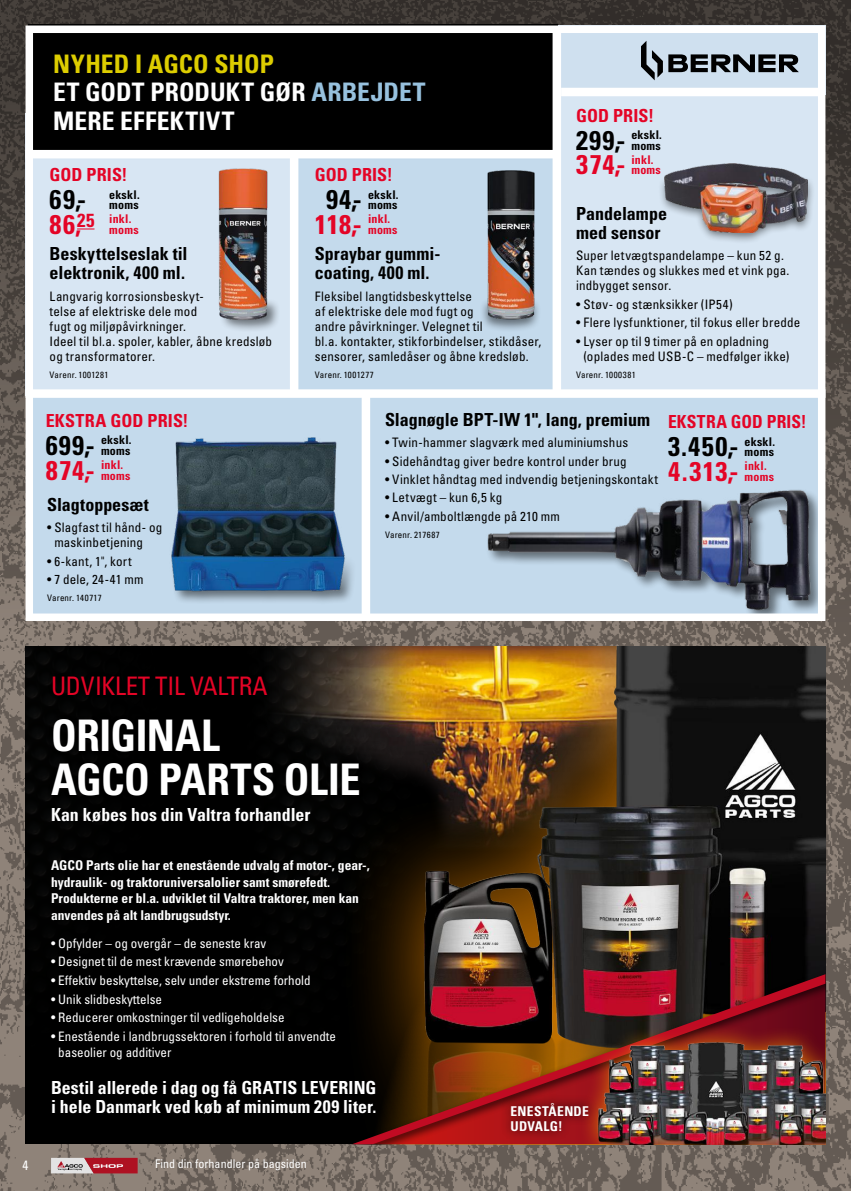
<style>
.page{position:relative;width:851px;height:1191px;background:#fff}
.page>*{position:absolute;margin:0;border:0;box-sizing:border-box;transform-origin:0 0}
.t1{font:700 condensed 43.5px/43.5px "Univers LT Std";letter-spacing:-.01em;color:#fff}
.t2{font:700 condensed 27px "Univers LT Std";letter-spacing:.045em;color:#000}
.t3{font:700 condensed 27px "Univers LT Std";letter-spacing:.025em;color:#e40426}
.t4{font:700 condensed 25.5px/28.5px "Univers LT Std";letter-spacing:.005em;color:#fff}
.t5{font:condensed 25.5px "Univers LT Std";letter-spacing:-.01em;color:#e40426}
.t6{font:700 condensed 18px/19.5px "Univers LT Std";color:#000}
.t7{font:700 condensed 18px/19.5px "Univers LT Std";color:#fff}
.t8{font:700 condensed 18px "Univers LT Std";letter-spacing:.01em;color:#e40426}
.t9{font:700 condensed 13.5px/16.5px "Univers LT Std";color:#fff}
.t10{font:700 condensed 13.5px/15px "Univers LT Std";letter-spacing:.02em;color:#fff}
.t11{font:condensed 13.5px "Univers LT Std";color:#fff}
.t12{font:condensed 13.05px/15px "Univers LT Std";letter-spacing:.015em;color:#000}
.t13{font:condensed 13.05px/16.5px "Univers LT Std";color:#fff}
.t14{font:700 condensed 12px/10.5px "Univers LT Std";letter-spacing:.02em;color:#000}
.t15{font:700 condensed 12px/10.5px "Univers LT Std";letter-spacing:.02em;color:#e40426}
.t16{font:condensed 12px "Univers LT Std";color:#fff}
.t17{font:condensed 9px "Univers LT Pro";letter-spacing:.02em;color:#000}
.s1{color:#ddcd00}
.s2{color:#97c1de}
.s3{font-size:27px}
.s4{font-size:18.9px}
</style>
<div class="page">
<img style="left:0;top:795px;width:850px;height:396px">
<img style="left:0;top:0;width:850px;height:795px">
<div style="left:26px;top:113px;width:268px;height:283px;background:#d8e6f3"></div>
<div style="left:293px;top:113px;width:261px;height:279px;background:#c4daec"></div>
<div style="left:560px;top:28px;width:262px;height:367px;background:#d8e6f3"></div>
<div style="left:556px;top:26px;width:269px;height:69px;background:#cfe0ef"></div>
<div style="left:286px;top:393px;width:539px;height:228px;background:#c4daec"></div>
<div style="left:29px;top:393px;width:332px;height:228px;background:#c4daec"></div>
<div style="left:28px;top:25px;width:529px;height:132px;background:#000"></div>
<svg style="left:668px;top:54px;width:130px;height:18px"></svg>
<svg style="left:641px;top:41px;width:21px;height:39px"></svg>
<img style="left:481px;top:489px;width:344px;height:136px">
<svg style="left:77px;top:228px;width:17px;height:1px"></svg>
<div style="left:218px;top:298px;width:62px;height:35px;background:#000;opacity:.5"></div>
<img style="left:218px;top:168px;width:52px;height:153px">
<div style="left:26px;top:389px;width:799px;height:9px;background:#fff"></div>
<div style="left:26px;top:150px;width:530px;height:8px;background:#fff"></div>
<div style="left:561px;top:88px;width:258px;height:8px;background:#fff"></div>
<div style="left:552px;top:30px;width:9px;height:363px;background:#fff"></div>
<div style="left:290px;top:150px;width:8px;height:243px;background:#fff"></div>
<div style="left:361px;top:394px;width:9px;height:221px;background:#fff"></div>
<img style="left:171px;top:437px;width:181px;height:165px">
<div style="left:479px;top:297px;width:62px;height:36px;background:#000;opacity:.5"></div>
<img style="left:484px;top:170px;width:53px;height:151px">
<div style="left:26px;top:26px;width:799px;height:595px;border:8px solid #fff"></div>
<div style="left:26px;top:646px;width:796px;height:498px;background:#000"></div>
<img style="left:26px;top:648px;width:48px;height:281px">
<img style="left:269px;top:646px;width:556px;height:317px">
<div style="left:48px;top:672px;width:315px;height:127px;background:#000"></div>
<div style="left:310px;top:963px;width:515px;height:181px;background:#000;opacity:.75"></div>
<svg style="left:352px;top:974px;width:473px;height:170px"></svg>
<div style="left:579px;top:1022px;width:246px;height:122px;background:#f39200;opacity:.75"></div>
<img style="left:594px;top:1037px;width:231px;height:107px">
<div style="left:501px;top:1093px;width:97px;height:48px;background:#000;opacity:.75"></div>
<svg style="left:51px;top:1157px;width:87px;height:16px"></svg>
<div style="left:657px;top:176px;width:158px;height:68px;background:#000;opacity:.5"></div>
<img style="left:664px;top:163px;width:142px;height:69px">
<h3 class="t4" style="left:53px;top:49px;width:373px"><span class="s1">NYHED I AGCO SHOP<br></span>ET GODT PRODUKT GØR <span class="s2">ARBEJDET<br></span>MERE EFFEKTIVT</h3>
<h3 class="t8" style="left:50px;top:164px;width:79px">GOD PRIS!</h3>
<h2 class="t2" style="left:50px;top:183px;width:38px">69,-</h2>
<p class="t14" style="left:109px;top:189px;width:32px">ekskl. moms</p>
<p class="t15" style="left:109px;top:214px;width:31px;text-indent:-60px"><span class="s3">86,</span><span class="s4">25</span> inkl. moms</p>
<h3 class="t6" style="left:50px;top:243px;width:139px">Beskyttelseslak til elektronik, 400 ml.</h3>
<p class="t12" style="left:50px;top:288px;width:224px">Langvarig korrosionsbeskyt-<br>telse af elektriske dele mod<br>fugt og miljøpåvirkninger.<br>Ideel til bl.a. spoler, kabler, åbne kredsløb og transformatorer.</p>
<p class="t17" style="left:50px;top:369px;width:60px">Varenr. 1001281</p>
<h3 class="t8" style="left:315px;top:164px;width:79px">GOD PRIS!</h3>
<h2 class="t2" style="left:326px;top:183px;width:37px">94,-</h2>
<p class="t14" style="left:368px;top:189px;width:32px">ekskl. moms</p>
<h2 class="t3" style="left:315px;top:208px;width:49px">118,-</h2>
<p class="t15" style="left:368px;top:214px;width:31px">inkl. moms</p>
<h3 class="t6" style="left:315px;top:243px;width:127px">Spraybar gummi&shy;coating, 400 ml.</h3>
<p class="t12" style="left:315px;top:288px;width:228px">Fleksibel langtidsbeskyttelse<br>af elektriske dele mod fugt og<br>andre påvirkninger. Velegnet til<br>bl.a. kontakter, stikforbindelser, stikdåser, sensorer, samledåser og åbne kredsløb.</p>
<p class="t17" style="left:315px;top:369px;width:60px">Varenr. 1001277</p>
<h3 class="t8" style="left:576px;top:104px;width:79px">GOD PRIS!</h3>
<h2 class="t2" style="left:576px;top:124px;width:51px">299,-</h2>
<p class="t14" style="left:631px;top:130px;width:32px">ekskl. moms</p>
<h2 class="t3" style="left:576px;top:148px;width:51px">374,-</h2>
<p class="t15" style="left:631px;top:154px;width:31px">inkl. moms</p>
<h3 class="t6" style="left:576px;top:203px;width:92px">Pandelampe med sensor</h3>
<p class="t12" style="left:576px;top:248px;width:215px">Super letvægtspandelampe – kun 52 g.<br>Kan tændes og slukkes med et vink pga. indbygget sensor.</p>
<p class="t12" style="left:576px;top:296px;width:158px">• Støv- og stænksikker (IP54)</p>
<p class="t12" style="left:576px;top:315px;width:225px">• Flere lysfunktioner, til fokus eller bredde</p>
<p class="t12" style="left:583px;top:333px;width:208px;text-indent:-7px">• Lyser op til 9 timer på en opladning (oplades med USB-C – medfølger ikke)</p>
<p class="t17" style="left:576px;top:369px;width:61px">Varenr. 1000381</p>
<h3 class="t8" style="left:46px;top:409px;width:144px">EKSTRA GOD PRIS!</h3>
<h2 class="t2" style="left:46px;top:429px;width:51px">699,-</h2>
<p class="t14" style="left:101px;top:435px;width:32px">ekskl. moms</p>
<h2 class="t3" style="left:46px;top:453px;width:51px">874,-</h2>
<p class="t15" style="left:101px;top:459px;width:31px">inkl. moms</p>
<h3 class="t6" style="left:47px;top:495px;width:103px">Slagtoppesæt</h3>
<p class="t12" style="left:54px;top:520px;width:109px;text-indent:-7px">• Slagfast til hånd- og maskinbetjening</p>
<p class="t12" style="left:47px;top:553px;width:86px">• 6-kant, 1", kort</p>
<p class="t12" style="left:47px;top:572px;width:98px">• 7 dele, 24-41 mm</p>
<p class="t17" style="left:47px;top:592px;width:56px">Varenr. 140717</p>
<h3 class="t6" style="left:385px;top:409px;width:266px">Slagnøgle BPT-IW 1", lang, premium</h3>
<p class="t12" style="left:385px;top:435px;width:244px">• Twin-hammer slagværk med aluminiumshus</p>
<p class="t12" style="left:385px;top:453px;width:243px">• Sidehåndtag giver bedre kontrol under brug</p>
<p class="t12" style="left:385px;top:471px;width:274px">• Vinklet håndtag med indvendig betjeningskontakt</p>
<p class="t12" style="left:385px;top:490px;width:119px">• Letvægt – kun 6,5 kg</p>
<p class="t12" style="left:385px;top:508px;width:176px">• Anvil/amboltlængde på 210 mm</p>
<p class="t17" style="left:385px;top:529px;width:56px">Varenr. 217687</p>
<h3 class="t8" style="left:668px;top:411px;width:140px">EKSTRA GOD PRIS!</h3>
<h2 class="t2" style="left:668px;top:430px;width:72px">3.450,-</h2>
<p class="t14" style="left:744px;top:436px;width:32px">ekskl. moms</p>
<h2 class="t3" style="left:668px;top:455px;width:72px">4.313,-</h2>
<p class="t15" style="left:744px;top:461px;width:31px">inkl. moms</p>
<h3 class="t5" style="left:51px;top:669px;width:218px">UDVIKLET TIL VALTRA</h3>
<h1 class="t1" style="left:51px;top:713px;width:311px">ORIGINAL<br>AGCO PARTS OLIE</h1>
<h3 class="t7" style="left:51px;top:805px;width:261px">Kan købes hos din Valtra forhandler</h3>
<p class="t9" style="left:51px;top:857px;width:320px">AGCO Parts olie har et enestående udvalg af motor-, gear-, hydraulik- og traktoruniversalolier samt smørefedt.<br>Produkterne er bl.a. udviklet til Valtra traktorer, men kan anvendes på alt landbrugsudstyr.</p>
<p class="t13" style="left:51px;top:934px;width:217px">• Opfylder – og overgår – de seneste krav</p>
<p class="t13" style="left:51px;top:953px;width:234px">• Designet til de mest krævende smørebehov</p>
<p class="t13" style="left:51px;top:972px;width:261px">• Effektiv beskyttelse, selv under ekstreme forhold</p>
<p class="t13" style="left:51px;top:990px;width:112px">• Unik slidbeskyttelse</p>
<p class="t13" style="left:51px;top:1009px;width:235px">• Reducerer omkostninger til vedligeholdelse</p>
<p class="t13" style="left:58px;top:1027px;width:279px;text-indent:-7px">• Enestående i landbrugssektoren i forhold til anvendte baseolier og additiver</p>
<h3 class="t7" style="left:51px;top:1077px;width:327px">Bestil allerede i dag og få GRATIS LEVERING i hele Danmark ved køb af minimum 209 liter.</h3>
<p class="t11" style="left:23px;top:1157px;width:7px">4</p>
<p class="t16" style="left:155px;top:1155px;width:153px">Find din forhandler på bagsiden</p>
<p class="t10" style="left:510px;top:1103px;width:80px">ENESTÅENDE<br>UDVALG!</p>
</div>
